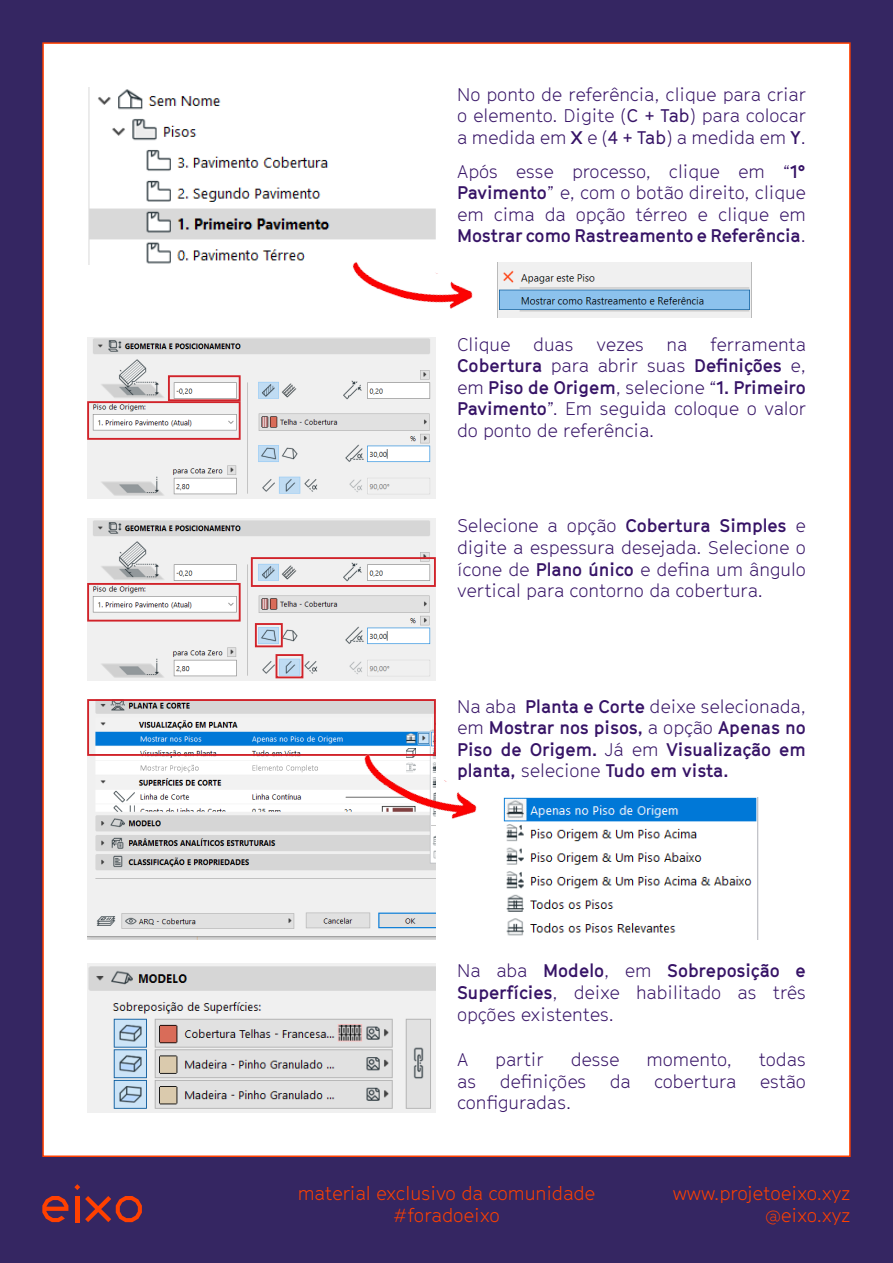
<style>
.page{position:relative;width:893px;height:1263px;background:#fff}
.page>*{position:absolute;margin:0;border:0;box-sizing:border-box;transform-origin:0 0}
.t1{font:300 18.6px/22.4px "GT Cinetype";color:#ff4000;text-align:right}
.t2{font:300 18px/21.6px "GT Cinetype";color:#361366;text-align:justify}
.t3{font:700 18px/21.6px "GT Cinetype";color:#361366;text-align:justify}
.s1{font-weight:400}
.s2{font-weight:700}
.s3{font-weight:300}
</style>
<div class="page">
<div style="left:0;top:0;width:42px;height:1263px;background:#352662"></div>
<div style="left:851px;top:0;width:42px;height:1263px;background:#352662"></div>
<div style="left:31px;top:0;width:862px;height:42px;background:#352662"></div>
<div style="left:31px;top:1157px;width:862px;height:106px;background:#352662"></div>
<img style="left:88px;top:87px;width:347px;height:177px">
<img style="left:497px;top:262px;width:254px;height:55px">
<img style="left:87px;top:337px;width:349px;height:162px">
<img style="left:87px;top:964px;width:349px;height:148px">
<img style="left:87px;top:702px;width:349px;height:237px">
<img style="left:504px;top:797px;width:255px;height:142px">
<img style="left:331px;top:242px;width:142px;height:67px">
<div style="left:87px;top:401px;width:154px;height:39px;border:2px solid #d1232a"></div>
<div style="left:168px;top:375px;width:73px;height:26px;border:2px solid #d1232a"></div>
<img style="left:87px;top:519px;width:349px;height:161px">
<div style="left:87px;top:583px;width:154px;height:38px;border:2px solid #d1232a"></div>
<div style="left:251px;top:557px;width:185px;height:30px;border:2px solid #d1232a"></div>
<div style="left:255px;top:623px;width:28px;height:24px;border:2px solid #d1232a"></div>
<div style="left:276px;top:654px;width:27px;height:24px;border:2px solid #d1232a"></div>
<div style="left:87px;top:699px;width:349px;height:57px;border:2px solid #d1232a"></div>
<img style="left:341px;top:733px;width:136px;height:109px">
<svg style="left:42px;top:1196px;width:26px;height:26px"></svg>
<svg style="left:74px;top:1184px;width:6px;height:6px"></svg>
<hr style="left:75px;top:1196px;width:4px;height:26px;background:#ff4000">
<svg style="left:85px;top:1196px;width:57px;height:26px"></svg>
<p class="t2" style="left:457px;top:83px;width:350px">No ponto de referência, clique para criar o elemento. Digite (<span class="s1">C + Tab</span>) para colocar a medida em <span class="s2">X</span> e (<span class="s1">4 + Tab</span>) a medida em <span class="s2">Y</span>.</p>
<p class="t2" style="left:457px;top:160px;width:350px">Após esse processo, clique em “<span class="s2">1° Pavimento</span>” e, com o botão direito, clique em cima da opção térreo e clique em <span class="s2">Mostrar como Rastreamento e Referência</span>.</p>
<p class="t2" style="left:457px;top:333px;width:350px;text-indent:253px">ferramenta <span class="s2">Cobertura</span> para abrir suas <span class="s2">Defnições</span> e, em <span class="s2">Piso de Origem</span>, selecione “<span class="s2">1. Primeiro Pavimento</span>”. Em seguida coloque o valor do ponto de referência.</p>
<p class="t2" style="left:457px;top:333px;width:55px">Clique</p>
<p class="t2" style="left:533px;top:333px;width:42px">duas</p>
<p class="t2" style="left:596px;top:333px;width:49px">vezes</p>
<p class="t2" style="left:667px;top:333px;width:22px">na</p>
<p class="t2" style="left:457px;top:515px;width:350px">Selecione a opção <span class="s2">Cobertura Simples</span> e digite a espessura desejada. Selecione o ícone de <span class="s2">Plano único</span> e defna um ângulo vertical para contorno da cobertura.</p>
<p class="t3" style="left:457px;top:695px;width:350px"><span class="s3">Na aba</span> Planta e Corte <span class="s3">deixe selecionada, em</span> Mostrar nos pisos, <span class="s3">a opção</span> Apenas no Piso de Origem. <span class="s3">Já em</span> Visualização em planta, <span class="s3">selecione</span> Tudo em vista.</p>
<p class="t2" style="left:457px;top:960px;width:350px">Na aba <span class="s2">Modelo</span>, em <span class="s2">Sobreposição e Superfícies</span>, deixe habilitado as três opções existentes.</p>
<p class="t2" style="left:457px;top:1049px;width:13px">A</p>
<p class="t2" style="left:495px;top:1049px;width:50px">partir</p>
<p class="t2" style="left:571px;top:1049px;width:50px">desse</p>
<p class="t2" style="left:647px;top:1049px;width:87px">momento,</p>
<p class="t2" style="left:759px;top:1049px;width:48px">todas</p>
<p class="t2" style="left:457px;top:1070px;width:21px">as</p>
<p class="t2" style="left:500px;top:1070px;width:88px">defnições</p>
<p class="t2" style="left:610px;top:1070px;width:22px">da</p>
<p class="t2" style="left:654px;top:1070px;width:84px">cobertura</p>
<p class="t2" style="left:760px;top:1070px;width:47px">estão</p>
<p class="t2" style="left:457px;top:1092px;width:115px">confguradas.</p>
<p class="t1" style="left:298px;top:1182px;width:299px;text-align:center">material exclusivo da comunidade #foradoeixo</p>
<p class="t1" style="left:673px;top:1182px;width:179px">www.projetoeixo.xyz @eixo.xyz</p>
</div>
